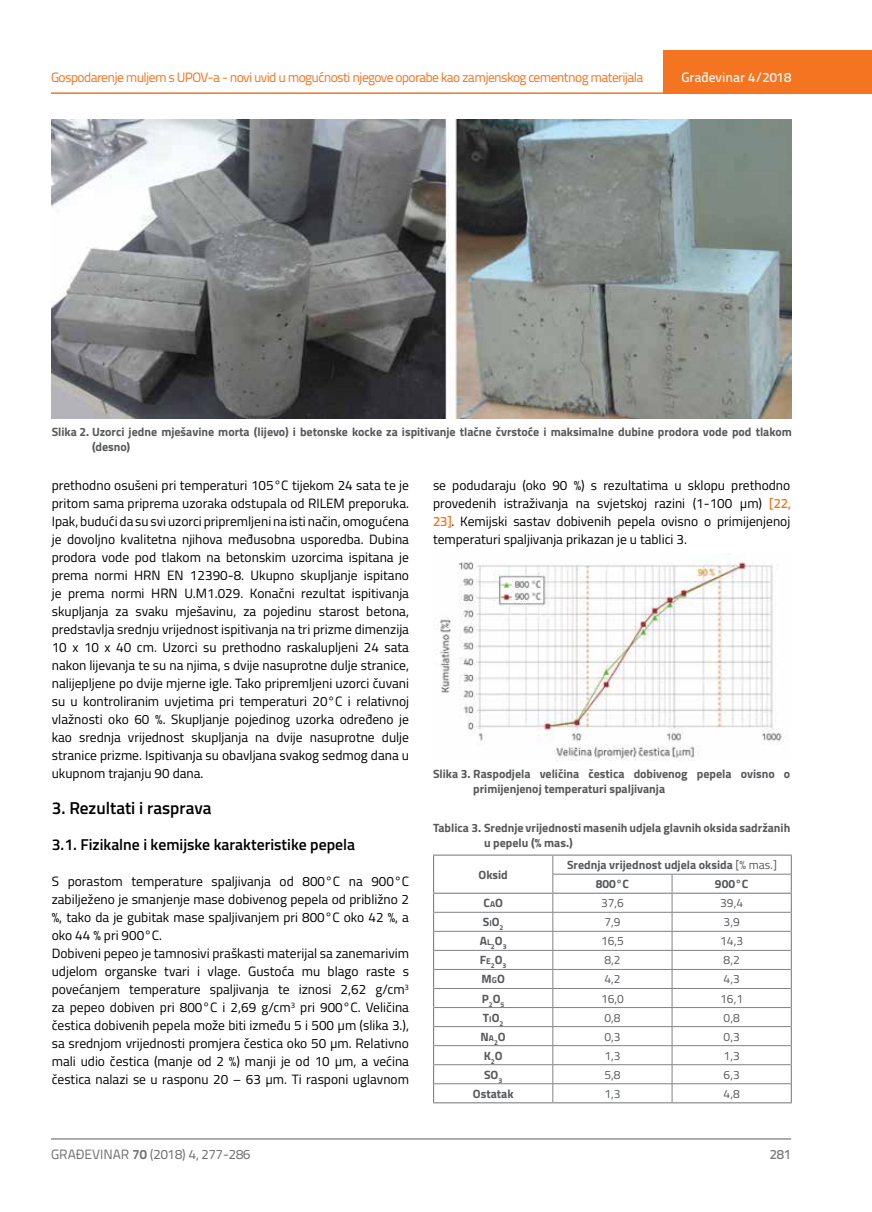
<style>
.page{position:relative;width:872px;height:1212px;background:#fff}
.page>*{position:absolute;margin:0;border:0;box-sizing:border-box;transform-origin:0 0}
.t1{font:600 17.25px "Titillium";color:#000}
.t2{font:600 15.75px "Titillium";color:#000}
.t3{font:13.5px/18px "Titillium";color:#000;text-align:justify}
.t4{font:13.5px "Titillium Text 22 L";letter-spacing:-.05em;color:#f47421}
.t5{font:13.5px "Titillium Text 22 L";color:#6d6e71}
.t6{font:500 13.5px "Titillium Text 22 L";color:#fff}
.t7{font:500 13.5px "Titillium Text 22 L";color:#797a7d}
.t8{font:700 12px/15px "Titillium";color:#58595b}
.t9{font:12px "Titillium";color:#58595b}
.t10{font:700 12px "Titillium";color:#58595b}
.t11{font:700 7.05px "Titillium";color:#58595b}
.s1{font-family:"Titillium Text 22 L";font-weight:500;color:#f47421}
.s2{font-weight:400}
.s3{font-style:inherit}
.s4{font-size:8.4px}
.s5{font-weight:700}
</style>
<div class="page">
<hr style="left:51px;top:92px;width:821px;height:2px;background:#f47421">
<div style="left:663px;top:50px;width:209px;height:44px;background:#f47421"></div>
<hr style="left:51px;top:1139px;width:740px;height:1px;background:#58595b">
<img style="left:51px;top:119px;width:740px;height:299px">
<img style="left:440px;top:554px;width:342px;height:206px">
<hr style="left:434px;top:912px;width:119px;height:1px;background:#808285">
<hr style="left:553px;top:912px;width:119px;height:1px;background:#808285">
<hr style="left:672px;top:912px;width:118px;height:1px;background:#808285">
<hr style="left:434px;top:931px;width:119px;height:1px;background:#808285">
<hr style="left:553px;top:931px;width:119px;height:1px;background:#808285">
<hr style="left:672px;top:931px;width:118px;height:1px;background:#808285">
<hr style="left:434px;top:950px;width:119px;height:1px;background:#808285">
<hr style="left:553px;top:950px;width:119px;height:1px;background:#808285">
<hr style="left:672px;top:950px;width:118px;height:1px;background:#808285">
<hr style="left:434px;top:969px;width:119px;height:1px;background:#808285">
<hr style="left:553px;top:969px;width:119px;height:1px;background:#808285">
<hr style="left:672px;top:969px;width:118px;height:1px;background:#808285">
<hr style="left:434px;top:988px;width:119px;height:1px;background:#808285">
<hr style="left:553px;top:988px;width:119px;height:1px;background:#808285">
<hr style="left:672px;top:988px;width:118px;height:1px;background:#808285">
<hr style="left:434px;top:1007px;width:119px;height:1px;background:#808285">
<hr style="left:553px;top:1007px;width:119px;height:1px;background:#808285">
<hr style="left:672px;top:1007px;width:118px;height:1px;background:#808285">
<hr style="left:434px;top:1026px;width:119px;height:1px;background:#808285">
<hr style="left:553px;top:1026px;width:119px;height:1px;background:#808285">
<hr style="left:672px;top:1026px;width:118px;height:1px;background:#808285">
<hr style="left:434px;top:1045px;width:119px;height:1px;background:#808285">
<hr style="left:553px;top:1045px;width:119px;height:1px;background:#808285">
<hr style="left:672px;top:1045px;width:118px;height:1px;background:#808285">
<hr style="left:434px;top:1064px;width:119px;height:1px;background:#808285">
<hr style="left:553px;top:1064px;width:119px;height:1px;background:#808285">
<hr style="left:672px;top:1064px;width:118px;height:1px;background:#808285">
<hr style="left:434px;top:1083px;width:119px;height:1px;background:#808285">
<hr style="left:553px;top:1083px;width:119px;height:1px;background:#808285">
<svg style="left:552px;top:856px;width:1px;height:246px"></svg>
<hr style="left:672px;top:1083px;width:118px;height:1px;background:#808285">
<svg style="left:672px;top:875px;width:1px;height:227px"></svg>
<hr style="left:790px;top:1026px;width:2px;height:20px;background:#808285">
<svg style="left:790px;top:1046px;width:2px;height:56px"></svg>
<hr style="left:433px;top:1102px;width:120px;height:1px;background:#808285">
<hr style="left:553px;top:1102px;width:119px;height:1px;background:#808285">
<hr style="left:672px;top:1102px;width:120px;height:1px;background:#808285">
<hr style="left:433px;top:854px;width:120px;height:2px;background:#808285">
<hr style="left:553px;top:854px;width:119px;height:2px;background:#808285">
<hr style="left:672px;top:854px;width:120px;height:2px;background:#808285">
<svg style="left:433px;top:856px;width:1px;height:246px"></svg>
<svg style="left:790px;top:856px;width:2px;height:170px"></svg>
<hr style="left:433px;top:893px;width:120px;height:1px;background:#808285">
<hr style="left:553px;top:893px;width:119px;height:1px;background:#808285">
<hr style="left:672px;top:893px;width:120px;height:1px;background:#808285">
<hr style="left:552px;top:874px;width:120px;height:1px;background:#808285">
<hr style="left:672px;top:874px;width:118px;height:1px;background:#808285">
<p class="t4" style="left:51px;top:68px;width:594px">Gospodarenje muljem s UPOV-a - novi uvid u mogućnosti njegove oporabe kao zamjenskog cementnog materijala</p>
<p class="t6" style="left:681px;top:67px;width:111px">Građevinar 4/2018</p>
<p class="t8" style="left:92px;top:423px;width:701px;text-indent:-40px">Slika 2. Uzorci jedne mješavine morta (lijevo) i betonske kocke za ispitivanje tlačne čvrstoće i maksimalne dubine prodora vode pod tlakom (desno)</p>
<p class="t3" style="left:52px;top:475px;width:359px">prethodno osušeni pri temperaturi 105°C tijekom 24 sata te je pritom sama priprema uzoraka odstupala od RILEM preporuka.<br>Ipak, budući da su svi uzorci pripremljeni na isti način, omogućena je dovoljno kvalitetna njihova međusobna usporedba. Dubina prodora vode pod tlakom na betonskim uzorcima ispitana je prema normi HRN EN 12390-8. Ukupno skupljanje ispitano je prema normi HRN U.M1.029. Konačni rezultat ispitivanja skupljanja za svaku mješavinu, za pojedinu starost betona, predstavlja srednju vrijednost ispitivanja na tri prizme dimenzija 10 x 10 x 40 cm. Uzorci su prethodno raskalupljeni 24 sata nakon lijevanja te su na njima, s dvije nasuprotne dulje stranice, nalijepljene po dvije mjerne igle. Tako pripremljeni uzorci čuvani su u kontroliranim uvjetima pri temperaturi 20°C i relativnoj vlažnosti oko 60 %. Skupljanje pojedinog uzorka određeno je kao srednja vrijednost skupljanja na dvije nasuprotne dulje stranice prizme. Ispitivanja su obavljana svakog sedmog dana u ukupnom trajanju 90 dana.</p>
<p class="t1" style="left:52px;top:795px;width:161px">3. Rezultati i rasprava</p>
<p class="t2" style="left:52px;top:833px;width:305px">3.1. Fizikalne i kemijske karakteristike pepela</p>
<p class="t3" style="left:52px;top:872px;width:359px;text-align:left">S porastom temperature spaljivanja od 800°C na 900°C zabilježeno je smanjenje mase dobivenog pepela od približno 2 %, tako da je gubitak mase spaljivanjem pri 800°C oko 42 %, a oko 44 % pri 900°C.<br>Dobiveni pepeo je tamnosivi praškasti materijal sa zanemarivim udjelom organske tvari i vlage. Gustoća mu blago raste s povećanjem temperature spaljivanja te iznosi 2,62 g/cm<sup>3 </sup>za pepeo dobiven pri 800°C i 2,69 g/cm<sup>3</sup> pri 900°C. Veličina čestica dobivenih pepela može biti između 5 i 500 µm (slika 3.), sa srednjom vrijednosti promjera čestica oko 50 µm. Relativno mali udio čestica (manje od 2 %) manji je od 10 µm, a većina čestica nalazi se u rasponu 20 – 63 µm. Ti rasponi uglavnom</p>
<p class="t3" style="left:433px;top:475px;width:359px">se podudaraju (oko 90 %) s rezultatima u sklopu prethodno provedenih istraživanja na svjetskoj razini (1-100 µm) <span class="s1">[22, 23]</span>. Kemijski sastav dobivenih pepela ovisno o primijenjenoj temperaturi spaljivanja prikazan je u tablici 3.</p>
<p class="t8" style="left:473px;top:766px;width:318px;text-indent:-40px">Slika 3. Raspodjela veličina čestica dobivenog pepela ovisno o primijenjenoj temperaturi spaljivanja</p>
<p class="t8" style="left:484px;top:820px;width:308px;text-indent:-51px">Tablica 3. Srednje vrijednosti masenih udjela glavnih oksida sadržanih u pepelu (% mas.)</p>
<p class="t8" style="left:478px;top:866px;width:31px">Oksid</p>
<p class="t8" style="left:596px;top:855px;width:183px;line-height:19px;text-indent:-29px">Srednja vrijednost udjela oksida <span class="s2">[% mas.]<br></span><span class="s3">800°C</span></p>
<p class="t10" style="left:715px;top:875px;width:35px">900°C</p>
<p class="t10" style="left:483px;top:894px;width:21px">C<span class="s4">A</span>O</p>
<p class="t9" style="left:601px;top:894px;width:24px">37,6</p>
<p class="t9" style="left:720px;top:894px;width:24px">39,4</p>
<p class="t10" style="left:483px;top:913px;width:22px">S<span class="s4">I</span>O<sub>2</sub></p>
<p class="t9" style="left:604px;top:913px;width:18px">7,9</p>
<p class="t9" style="left:723px;top:913px;width:18px">3,9</p>
<p class="t10" style="left:480px;top:932px;width:13px">A<span class="s4">L</span></p>
<p class="t11" style="left:491px;top:941px;width:17px">2<sup>O</sup>3</p>
<p class="t9" style="left:601px;top:932px;width:24px">16,5</p>
<p class="t9" style="left:720px;top:932px;width:24px">14,3</p>
<p class="t10" style="left:480px;top:951px;width:13px">F<span class="s4">E</span></p>
<p class="t11" style="left:491px;top:960px;width:17px">2<sup>O</sup>3</p>
<p class="t9" style="left:604px;top:951px;width:18px">8,2</p>
<p class="t9" style="left:723px;top:951px;width:18px">8,2</p>
<p class="t10" style="left:481px;top:970px;width:25px">M<span class="s4">G</span>O</p>
<p class="t9" style="left:604px;top:970px;width:18px">4,2</p>
<p class="t9" style="left:723px;top:970px;width:18px">4,3</p>
<p class="t10" style="left:482px;top:989px;width:24px">P<sub>2</sub>O<sub>5</sub></p>
<p class="t9" style="left:601px;top:989px;width:24px">16,0</p>
<p class="t9" style="left:720px;top:989px;width:24px">16,1</p>
<p class="t10" style="left:483px;top:1008px;width:22px">T<span class="s4">I</span>O<sub>2</sub></p>
<p class="t9" style="left:604px;top:1008px;width:18px">0,8</p>
<p class="t9" style="left:723px;top:1008px;width:18px">0,8</p>
<p class="t10" style="left:480px;top:1027px;width:15px">N<span class="s4">A</span></p>
<p class="t11" style="left:494px;top:1037px;width:13px">2<sup>O</sup></p>
<p class="t9" style="left:604px;top:1027px;width:18px">0,3</p>
<p class="t9" style="left:723px;top:1027px;width:18px">0,3</p>
<p class="t10" style="left:484px;top:1046px;width:20px">K<sub>2</sub>O</p>
<p class="t9" style="left:604px;top:1047px;width:18px">1,3</p>
<p class="t9" style="left:723px;top:1047px;width:18px">1,3</p>
<p class="t10" style="left:484px;top:1065px;width:20px">SO<sub>3</sub></p>
<p class="t9" style="left:604px;top:1066px;width:18px">5,8</p>
<p class="t9" style="left:723px;top:1066px;width:18px">6,3</p>
<p class="t8" style="left:473px;top:1085px;width:42px">Ostatak</p>
<p class="t9" style="left:604px;top:1085px;width:18px">1,3</p>
<p class="t9" style="left:723px;top:1085px;width:18px">4,8</p>
<p class="t5" style="left:51px;top:1144px;width:201px">GRAĐEVINAR <span class="s5">70</span> (2018) 4, 277-286</p>
<p class="t7" style="left:769px;top:1144px;width:23px">281</p>
</div>
